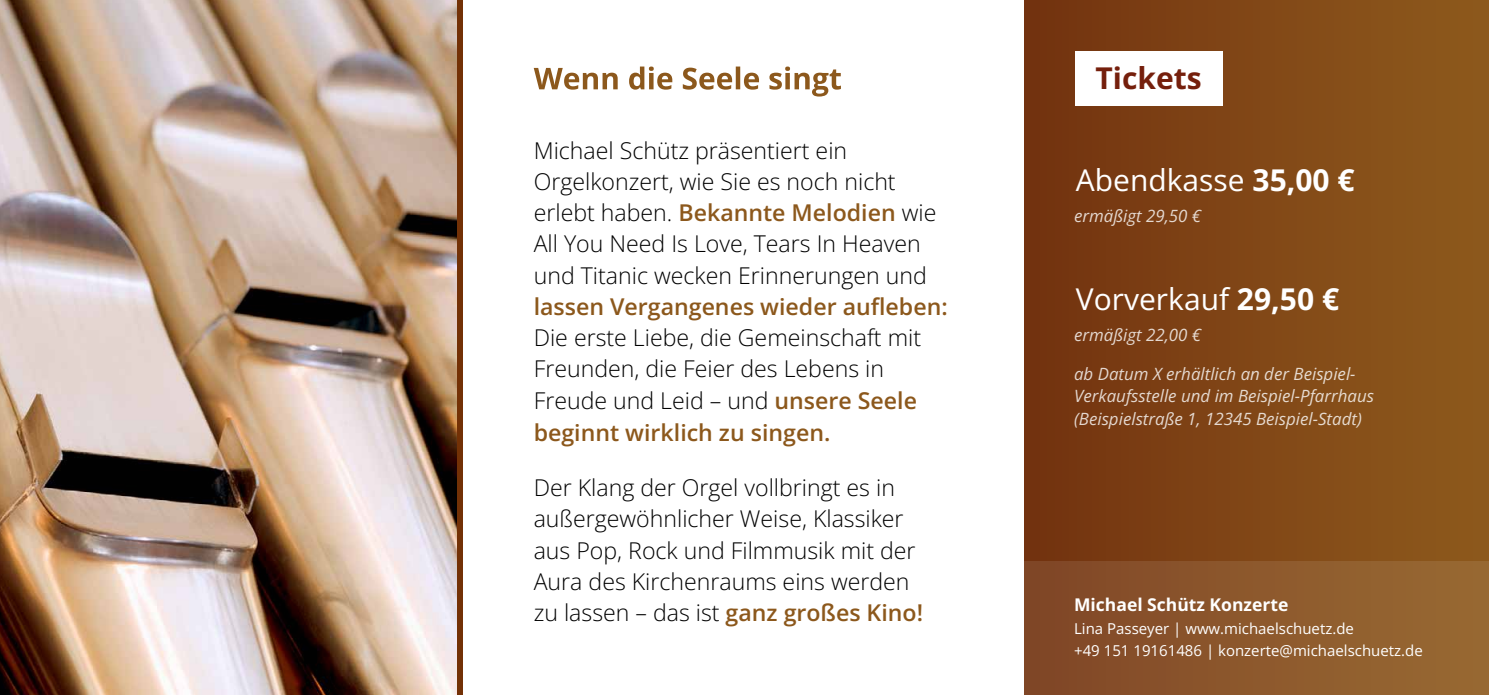
<style>
.page{position:relative;width:1489px;height:695px;background:#fff}
.page>*{position:absolute;margin:0;border:0;box-sizing:border-box;transform-origin:0 0}
.t1{font:30px "Open Sans";color:#fff}
.t2{font:700 30px "Open Sans";color:#751f0c}
.t3{font:300 23px/31.2px "Open Sans";color:#000}
.t4{font:600 23px "Open Sans";color:#8c581c}
.t5{font:700 17.5px "Open Sans";color:#fff}
.t6{font:italic 17px/22.5px "Open Sans";color:#fff}
.t7{font:15px/22.5px "Open Sans";color:#fff}
.s1{font-weight:600;color:#8c581c}
.s2{font-weight:700}
</style>
<div class="page">
<div style="left:1024px;top:0;width:464px;height:694px;background:linear-gradient(to right,#733210,#8e5a1d)"></div>
<img style="left:0;top:0;width:457px;height:694px">
<svg style="left:533px;top:66px;width:307px;height:30px"></svg>
<div style="left:457px;top:0;width:5px;height:694px;background:#733106"></div>
<div style="left:1075px;top:51px;width:147px;height:54px;background:#fff"></div>
<div style="left:1024px;top:561px;width:464px;height:133px;background:linear-gradient(to right,#804626,#996a32)"></div>
<p class="t3" style="left:533px;top:134px;width:404px">Michael Schütz präsentiert ein Orgelkonzert, wie Sie es noch nicht erlebt haben. <span class="s1">Bekannte Melodien</span> wie All You Need Is Love, Tears In Heaven und Titanic wecken Erinnerungen und</p>
<p class="t4" style="left:533px;top:290px;width:415px">lassen Vergangenes wieder aufleben:</p>
<p class="t3" style="left:533px;top:321px;width:389px">Die erste Liebe, die Gemeinschaft mit Freunden, die Feier des Lebens in Freude und Leid – und <span class="s1">unsere Seele beginnt wirklich zu singen.</span></p>
<p class="t3" style="left:533px;top:471px;width:391px">Der Klang der Orgel vollbringt es in außergewöhnlicher Weise, Klassiker aus Pop, Rock und Filmmusik mit der Aura des Kirchenraums eins werden zu lassen – das ist <span class="s1">ganz großes Kino!</span></p>
<h1 class="t2" style="left:1095px;top:58px;width:108px">Tickets</h1>
<h1 class="t1" style="left:1075px;top:160px;width:280px">Abendkasse <span class="s2">35,00 €</span></h1>
<p class="t6" style="left:1074px;top:204px;width:129px">ermäßigt 29,50 €</p>
<h1 class="t1" style="left:1075px;top:279px;width:265px">Vorverkauf <span class="s2">29,50 €</span></h1>
<p class="t6" style="left:1074px;top:323px;width:129px">ermäßigt 22,00 €</p>
<p class="t6" style="left:1074px;top:362px;width:301px">ab Datum X erhältlich an der Beispiel-<br>Verkaufsstelle und im Beispiel-Pfarrhaus (Beispielstraße 1, 12345 Beispiel-Stadt)</p>
<p class="t5" style="left:1074px;top:592px;width:216px">Michael Schütz Konzerte</p>
<p class="t7" style="left:1074px;top:616px;width:350px">Lina Passeyer | www.michaelschuetz.de<br>+49 151 19161486 | konzerte@michaelschuetz.de</p>
</div>
